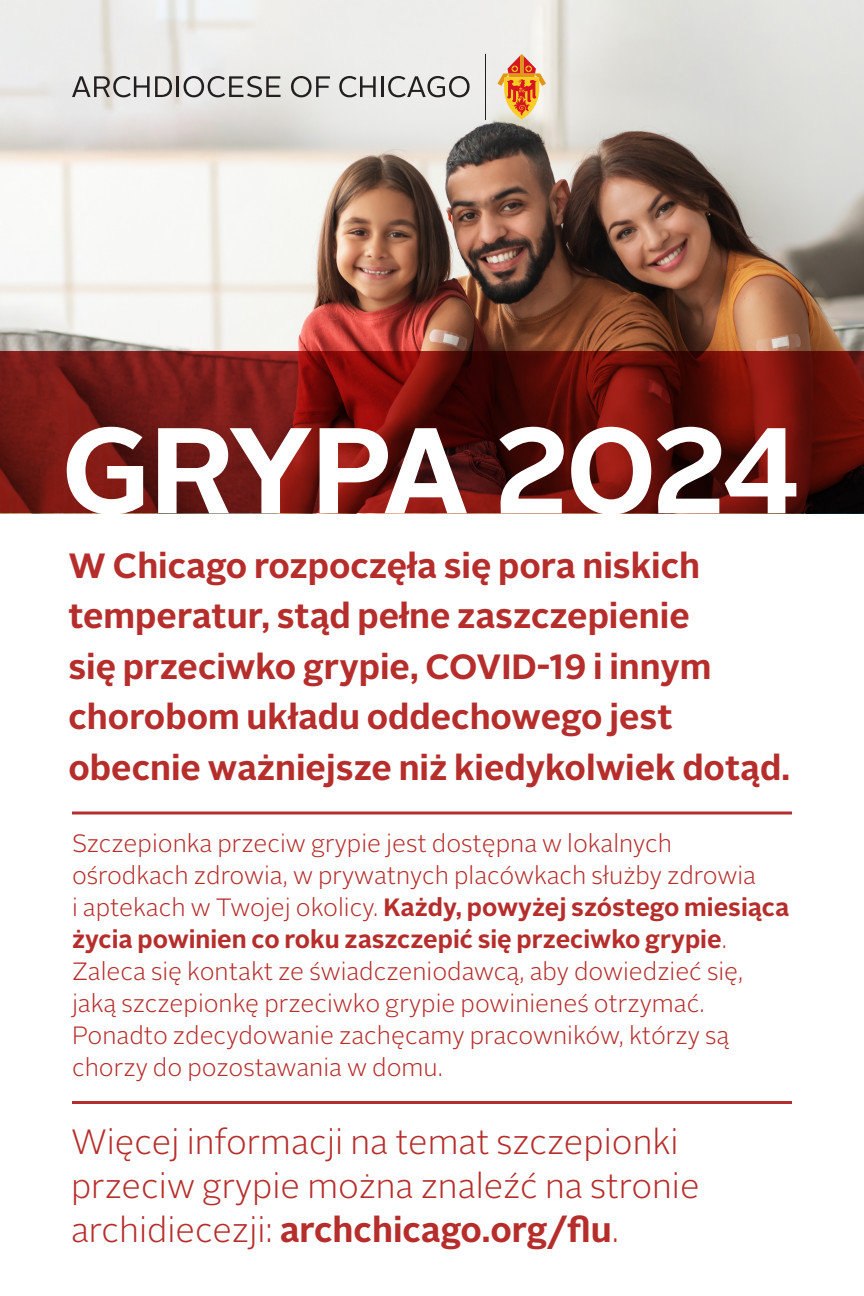
<style>
.page{position:relative;width:864px;height:1296px;background:#fff}
.page>*{position:absolute;margin:0;border:0;box-sizing:border-box;transform-origin:0 0}
.t1{font:700 121.5px "Alright Sans";letter-spacing:-.05em;color:#fff}
.text_10_13{font:700 35px/50.5px "Alright Sans";color:#b62e2c}
.text_10_13-2{font:300 35px/44px "Alright Sans";color:#b62e2c}
.text_10_13-3{font:300 25px/32px "Alright Sans";color:#b62e2c}
.s1{font-weight:700}
</style>
<div class="page">
<img style="left:0;top:0;width:864px;height:351px">
<svg style="left:0;top:351px;width:864px;height:162px;background:#68120e"></svg>
<hr style="left:485px;top:54px;width:1px;height:65px;background:#231f20">
<svg style="left:72px;top:76px;width:100px;height:21px;background:#aeacab"></svg>
<hr style="left:177px;top:76px;width:2px;height:21px;background:#231f20">
<svg style="left:184px;top:76px;width:97px;height:21px;background:#adacab"></svg>
<svg style="left:291px;top:76px;width:39px;height:21px"></svg>
<svg style="left:339px;top:76px;width:37px;height:21px"></svg>
<hr style="left:381px;top:76px;width:3px;height:21px;background:#231f20">
<svg style="left:388px;top:76px;width:82px;height:21px;background:#b2b1b0"></svg>
<svg style="left:497px;top:54px;width:49px;height:65px;background:#eaae7d"></svg>
<hr style="left:72px;top:811px;width:720px;height:3px;background:#b62e2c">
<hr style="left:72px;top:1101px;width:720px;height:3px;background:#b62e2c">
<p class="t1" style="left:62px;top:386px;width:739px">GRYPA 2024</p>
<p class="text_10_13" style="left:68px;top:540px;width:723px">W Chicago rozpoczęła się pora niskich temperatur, stąd pełne zaszczepienie<br>się przeciwko grypie, COVID-19 i innym chorobom układu oddechowego jest obecnie ważniejsze niż kiedykolwiek dotąd.</p>
<p class="text_10_13-3" style="left:72px;top:828px;width:719px">Szczepionka przeciw grypie jest dostępna w lokalnych ośrodkach zdrowia, w prywatnych placówkach służby zdrowia<br>i aptekach w Twojej okolicy. <span class="s1">Każdy, powyżej szóstego miesiąca życia powinien co roku zaszczepić się przeciwko grypie</span>.<br>Zaleca się kontakt ze świadczeniodawcą, aby dowiedzieć się, jaką szczepionkę przeciwko grypie powinieneś otrzymać.<br>Ponadto zdecydowanie zachęcamy pracowników, którzy są chorzy do pozostawania w domu.</p>
<p class="text_10_13-2" style="left:71px;top:1121px;width:630px">Więcej informacji na temat szczepionki przeciw grypie można znaleźć na stronie archidiecezji: <span class="s1">archchicago.org/flu</span>.</p>
</div>
